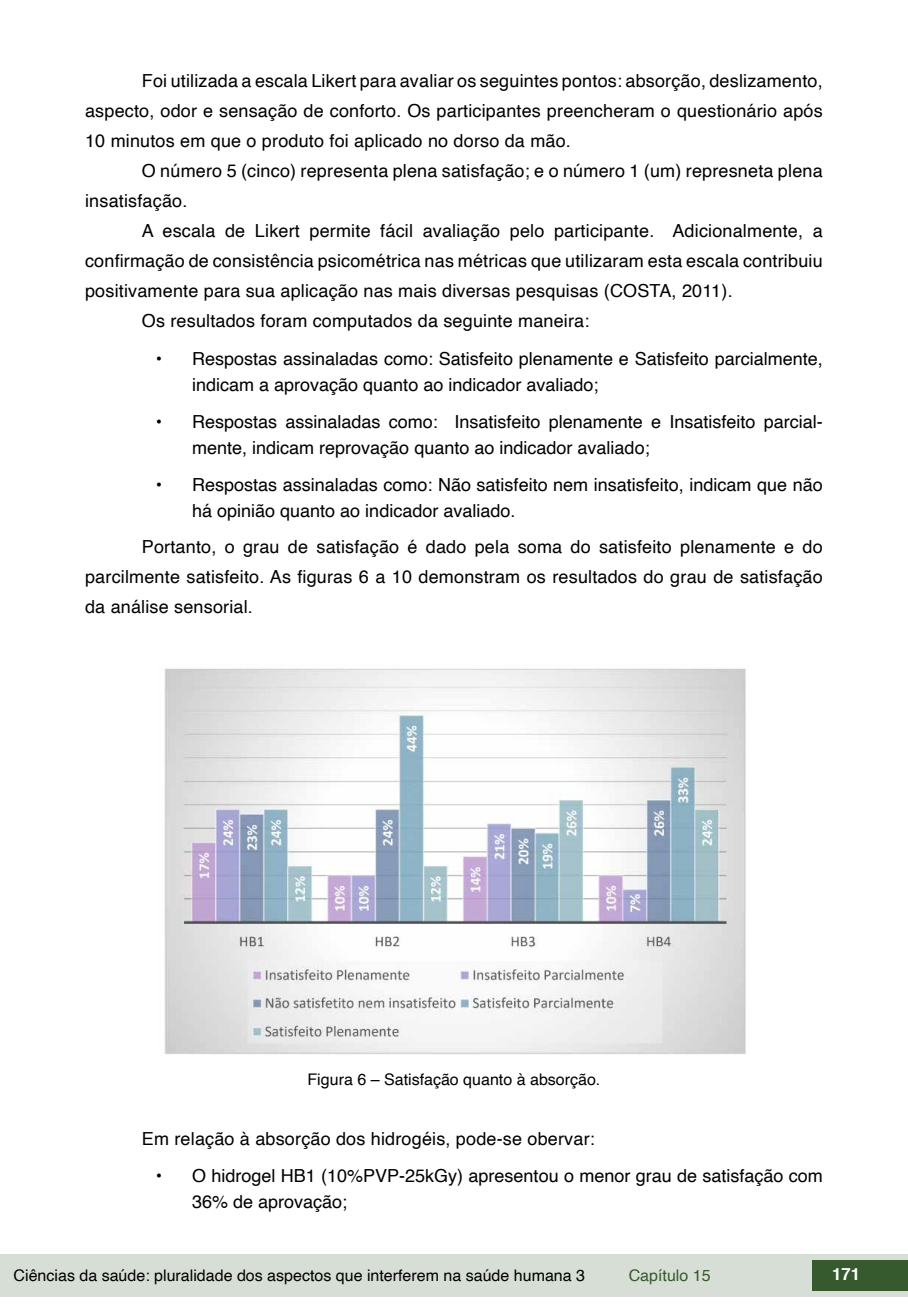
<style>
.page{position:relative;width:908px;height:1304px;background:#fff}
.page>*{position:absolute;margin:0;border:0;box-sizing:border-box;transform-origin:0 0}
.t1{font:18px/30px "Helvetica";letter-spacing:.01em;color:#000}
.t2{font:700 16.8px "Helvetica";color:#fff}
.t3{font:16px "Helvetica";color:#000}
.t4{font:16px "Helvetica";color:#36592e}
</style>
<div class="page">
<div style="left:0;top:1254px;width:906px;height:43px;background:#d7ded5"></div>
<div style="left:812px;top:1261px;width:95px;height:30px;background:#36592e"></div>
<img style="left:164px;top:668px;width:582px;height:386px">
<p class="t1" style="left:85px;top:66px;width:738px;text-align:justify;text-indent:57px">Foi utilizada a escala Likert para avaliar os seguintes pontos: absorção, deslizamento, aspecto, odor e sensação de conforto. Os participantes preencheram o questionário após 10 minutos em que o produto foi aplicado no dorso da mão.</p>
<p class="t1" style="left:85px;top:156px;width:738px;text-indent:57px">O número 5 (cinco) representa plena satisfação; e o número 1 (um) represneta plena insatisfação.</p>
<p class="t1" style="left:142px;top:216px;width:682px">A escala de Likert permite fácil avaliação pelo participante. Adicionalmente, a</p>
<p class="t1" style="left:85px;top:246px;width:738px">confirmação de consistência psicométrica nas métricas que utilizaram esta escala contribuiu</p>
<p class="t1" style="left:85px;top:276px;width:648px">positivamente para sua aplicação nas mais diversas pesquisas (COSTA, 2011).</p>
<p class="t1" style="left:142px;top:306px;width:449px">Os resultados foram computados da seguinte maneira:</p>
<p class="t1" style="left:192px;top:346px;width:632px;line-height:26px;text-indent:-36px">• Respostas assinaladas como: Satisfeito plenamente e Satisfeito parcialmente, indicam a aprovação quanto ao indicador avaliado;</p>
<p class="t1" style="left:192px;top:409px;width:632px;line-height:26px;text-indent:-36px">• Respostas assinaladas como: Insatisfeito plenamente e Insatisfeito parcial&shy;mente, indicam reprovação quanto ao indicador avaliado;</p>
<p class="t1" style="left:192px;top:472px;width:632px;line-height:26px;text-indent:-36px">• Respostas assinaladas como: Não satisfeito nem insatisfeito, indicam que não há opinião quanto ao indicador avaliado.</p>
<p class="t1" style="left:85px;top:532px;width:738px;text-align:justify;text-indent:57px">Portanto, o grau de satisfação é dado pela soma do satisfeito plenamente e do parcilmente satisfeito. As figuras 6 a 10 demonstram os resultados do grau de satisfação da análise sensorial.</p>
<p class="t3" style="left:307px;top:1067px;width:294px">Figura 6 – Satisfação quanto à absorção.</p>
<p class="t1" style="left:142px;top:1124px;width:454px">Em relação à absorção dos hidrogéis, pode-se obervar:</p>
<p class="t1" style="left:192px;top:1163px;width:632px;line-height:26px;text-indent:-36px">• O hidrogel HB1 (10%PVP-25kGy) apresentou o menor grau de satisfação com<br>36% de aprovação;</p>
<p class="t3" style="left:14px;top:1263px;width:572px">Ciências da saúde: pluralidade dos aspectos que interferem na saúde humana 3</p>
<p class="t4" style="left:628px;top:1263px;width:83px">Capítulo 15</p>
<p class="t2" style="left:831px;top:1261px;width:30px">171</p>
</div>
